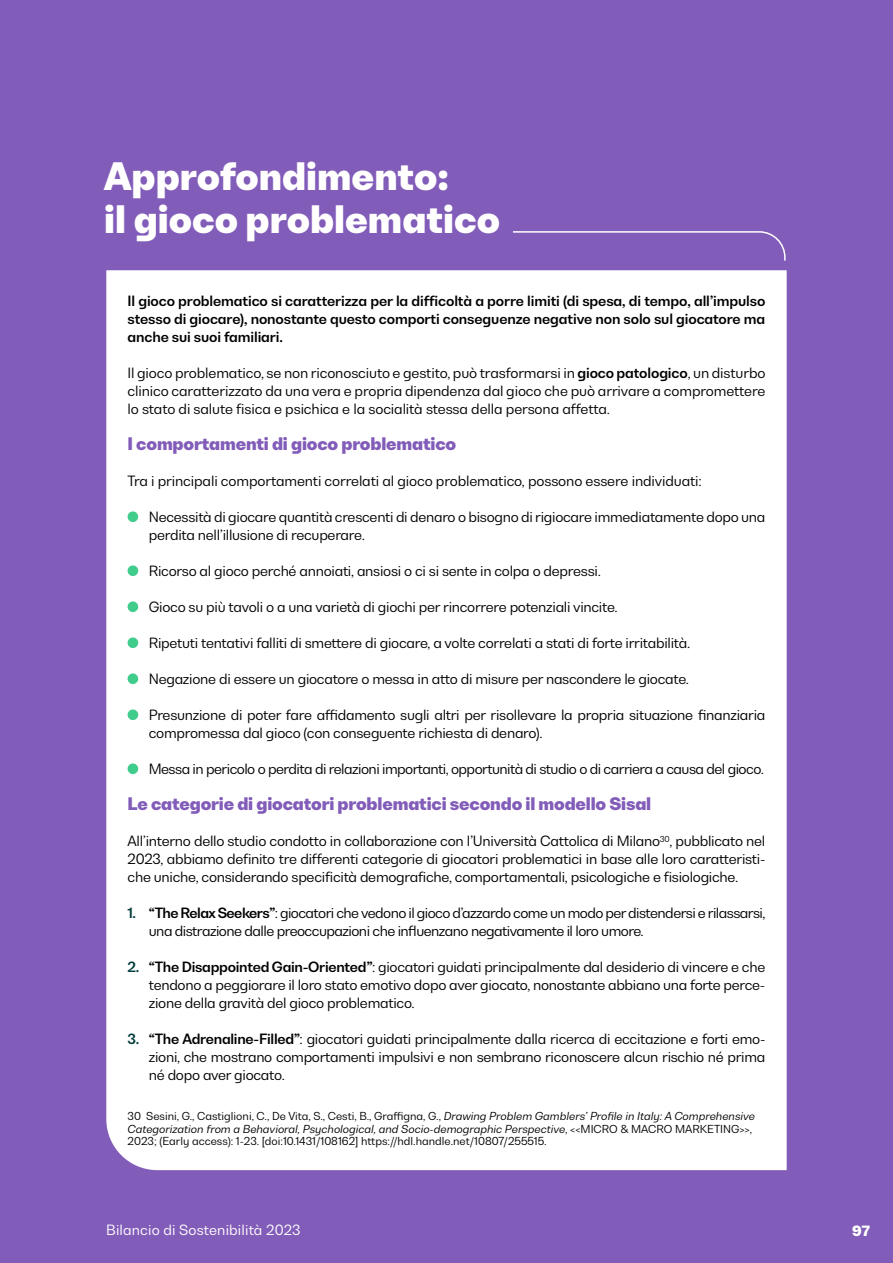
<style>
.page{position:relative;width:893px;height:1263px;background:#825cb9}
.page>*{position:absolute;margin:0;border:0;box-sizing:border-box;transform-origin:0 0}
.t1{font:900 36px/43.2px "Sisal Essential";color:#fff}
.t2{font:900 16.5px "Sisal Essential";letter-spacing:-.01em;color:#825cb9}
.t3{font:13.5px/18px "Sisal Essential";letter-spacing:-.02em;color:#000;text-align:justify}
.t4{font:13.5px/18px "Sisal Essential";letter-spacing:-.04em;color:#000}
.t5{font:700 13.5px/18px "Sisal Essential";letter-spacing:-.01em;color:#000;text-align:justify}
.t6{font:13.5px "Sisal Essential";letter-spacing:.01em;color:#fff}
.t7{font:900 13.5px "Sisal Essential";color:#fff}
.t8{font:10.5px/12.6px "Sisal Essential";color:#000}
.s1{font-weight:700}
.s2{font-weight:700;color:#003c3c}
.s3{font-style:italic}
</style>
<div class="page">
<div style="left:106px;top:270px;width:681px;height:900px;background:#fff"></div>
<div style="left:128px;top:511px;width:10px;height:11px;background:#40cd8c;border-radius:50%"></div>
<div style="left:128px;top:565px;width:10px;height:11px;background:#40cd8c;border-radius:50%"></div>
<div style="left:128px;top:601px;width:10px;height:11px;background:#40cd8c;border-radius:50%"></div>
<div style="left:128px;top:637px;width:10px;height:11px;background:#40cd8c;border-radius:50%"></div>
<div style="left:128px;top:673px;width:10px;height:11px;background:#40cd8c;border-radius:50%"></div>
<div style="left:128px;top:709px;width:10px;height:11px;background:#40cd8c;border-radius:50%"></div>
<div style="left:128px;top:763px;width:10px;height:11px;background:#40cd8c;border-radius:50%"></div>
<svg style="left:513px;top:231px;width:273px;height:30px"></svg>
<h1 class="t1" style="left:104px;top:154px;width:397px">Approfondimento:<br>il gioco problematico</h1>
<p class="t5" style="left:128px;top:292px;width:639px">Il gioco problematico si caratterizza per la difficoltà a porre limiti (di spesa, di tempo, all’impulso stesso di giocare), nonostante questo comporti conseguenze negative non solo sul giocatore ma anche sui suoi familiari.</p>
<p class="t3" style="left:128px;top:364px;width:639px">Il gioco problematico, se non riconosciuto e gestito, può trasformarsi in <span class="s1">gioco patologico</span>, un disturbo clinico caratterizzato da una vera e propria dipendenza dal gioco che può arrivare a compromettere lo stato di salute fisica e psichica e la socialità stessa della persona affetta.</p>
<p class="t2" style="left:128px;top:432px;width:330px">I comportamenti di gioco problematico</p>
<p class="t3" style="left:128px;top:472px;width:576px">Tra i principali comportamenti correlati al gioco problematico, possono essere individuati:</p>
<p class="t3" style="left:149px;top:508px;width:618px">Necessità di giocare quantità crescenti di denaro o bisogno di rigiocare immediatamente dopo una perdita nell’illusione di recuperare.</p>
<p class="t3" style="left:149px;top:562px;width:454px">Ricorso al gioco perché annoiati, ansiosi o ci si sente in colpa o depressi.</p>
<p class="t3" style="left:149px;top:598px;width:470px">Gioco su più tavoli o a una varietà di giochi per rincorrere potenziali vincite.</p>
<p class="t3" style="left:149px;top:634px;width:543px">Ripetuti tentativi falliti di smettere di giocare, a volte correlati a stati di forte irritabilità.</p>
<p class="t3" style="left:149px;top:670px;width:542px">Negazione di essere un giocatore o messa in atto di misure per nascondere le giocate.</p>
<p class="t3" style="left:149px;top:706px;width:618px">Presunzione di poter fare affidamento sugli altri per risollevare la propria situazione finanziaria compromessa dal gioco (con conseguente richiesta di denaro).</p>
<p class="t4" style="left:149px;top:760px;width:617px">Messa in pericolo o perdita di relazioni importanti, opportunità di studio o di carriera a causa del gioco.</p>
<p class="t2" style="left:128px;top:792px;width:525px">Le categorie di giocatori problematici secondo il modello Sisal</p>
<p class="t3" style="left:128px;top:832px;width:639px">All’interno dello studio condotto in collaborazione con l’Università Cattolica di Milano<sup>30</sup>, pubblicato nel 2023, abbiamo definito tre differenti categorie di giocatori problematici in base alle loro caratteristi&shy;che uniche, considerando specificità demografiche, comportamentali, psicologiche e fisiologiche.</p>
<p class="t4" style="left:149px;top:904px;width:618px;text-indent:-21px"><span class="s2">1.</span> <span class="s1">“The Relax Seekers”</span>: giocatori che vedono il gioco d’azzardo come un modo per distendersi e rilassarsi, una distrazione dalle preoccupazioni che influenzano negativamente il loro umore.</p>
<p class="t3" style="left:149px;top:958px;width:618px;text-indent:-21px"><span class="s2">2.</span> <span class="s1">“The Disappointed Gain-Oriented”</span>: giocatori guidati principalmente dal desiderio di vincere e che tendono a peggiorare il loro stato emotivo dopo aver giocato, nonostante abbiano una forte perce&shy;zione della gravità del gioco problematico.</p>
<p class="t3" style="left:149px;top:1030px;width:618px;text-indent:-21px"><span class="s2">3.</span> <span class="s1">“The Adrenaline-Filled”</span>: giocatori guidati principalmente dalla ricerca di eccitazione e forti emo&shy;zioni, che mostrano comportamenti impulsivi e non sembrano riconoscere alcun rischio né prima né dopo aver giocato.</p>
<p class="t8" style="left:128px;top:1110px;width:629px">30 Sesini, G., Castiglioni, C., De Vita, S., Cesti, B., Graffigna, G., <span class="s3">Drawing Problem Gamblers’ Profile in Italy: A Comprehensive<br>Categorization from a Behavioral, Psychological, and Socio-demographic Perspective</span>, &lt;&lt;MICRO &amp; MACRO MARKETING&gt;&gt;,<br>2023; (Early access): 1-23. [doi:10.1431/108162] https://hdl.handle.net/10807/255515.</p>
<p class="t6" style="left:106px;top:1220px;width:196px">Bilancio di Sostenibilità 2023</p>
<p class="t7" style="left:852px;top:1222px;width:19px">97</p>
</div>
